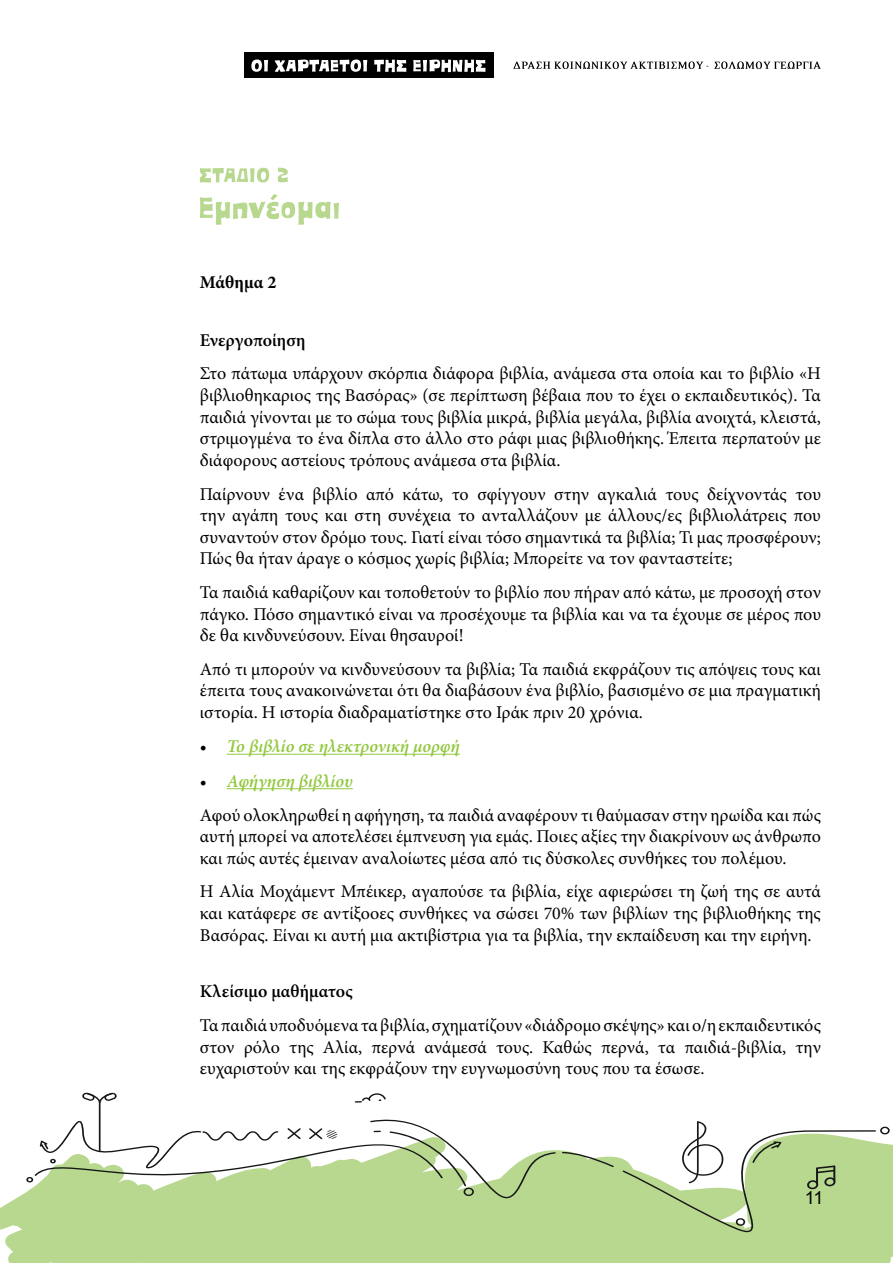
<style>
.page{position:relative;width:893px;height:1263px;background:#fff}
.page>*{position:absolute;margin:0;border:0;box-sizing:border-box;transform-origin:0 0}
.t1{font:18px/21.6px "Minion Pro";color:#000;text-align:justify}
.t2{font:600 18px "Minion Pro";color:#000}
.t3{font:italic 600 18px "Minion Pro";letter-spacing:-.005em;color:#92c83f}
.t4{font:700 18px "Minion Pro";color:#000}
.t5{font:18px "Arial";color:#000}
.s1{font-weight:400;font-style:normal;color:#000}
.s2{font-weight:600;font-style:italic;color:#92c83f}
</style>
<div class="page">
<div style="left:0;top:1134px;width:893px;height:129px;background:#b8d88f"></div>
<svg style="left:370px;top:1130px;width:506px;height:102px;fill:#b8d88f"></svg>
<svg style="left:682px;top:1121px;width:43px;height:62px"></svg>
<svg style="left:735px;top:1218px;width:11px;height:8px"></svg>
<svg style="left:26px;top:1093px;width:449px;height:103px"></svg>
<svg style="left:752px;top:1141px;width:29px;height:22px"></svg>
<svg style="left:880px;top:1126px;width:10px;height:8px"></svg>
<svg style="left:807px;top:1165px;width:29px;height:24px"></svg>
<svg style="left:513px;top:61px;width:195px;height:8px"></svg>
<svg style="left:714px;top:61px;width:107px;height:8px"></svg>
<div style="left:244px;top:52px;width:249px;height:26px;background:#000"></div>
<svg style="left:251px;top:60px;width:17px;height:12px"></svg>
<svg style="left:275px;top:60px;width:92px;height:12px"></svg>
<svg style="left:374px;top:60px;width:32px;height:12px"></svg>
<svg style="left:413px;top:60px;width:73px;height:12px"></svg>
<hr style="left:227px;top:754px;width:233px;height:1px;background:#92c83f">
<hr style="left:227px;top:788px;width:126px;height:1px;background:#92c83f">
<svg style="left:200px;top:168px;width:88px;height:15px"></svg>
<svg style="left:200px;top:194px;width:139px;height:31px"></svg>
<p class="t4" style="left:200px;top:269px;width:78px">Μάθημα 2</p>
<p class="t2" style="left:200px;top:328px;width:107px">Ενεργοποίηση</p>
<p class="t1" style="left:200px;top:363px;width:623px">Στο πάτωμα υπάρχουν σκόρπια διάφορα βιβλία, ανάμεσα στα οποία και το βιβλίο «Η βιβλιοθηκαριος της Βασόρας» (σε περίπτωση βέβαια που το έχει ο εκπαιδευτικός). Τα παιδιά γίνονται με το σώμα τους βιβλία μικρά, βιβλία μεγάλα, βιβλία ανοιχτά, κλειστά, στριμογμένα το ένα δίπλα στο άλλο στο ράφι μιας βιβλιοθήκης. Έπειτα περπατούν με διάφορους αστείους τρόπους ανάμεσα στα βιβλία.</p>
<p class="t1" style="left:200px;top:483px;width:623px">Παίρνουν ένα βιβλίο από κάτω, το σφίγγουν στην αγκαλιά τους δείχνοντάς του την αγάπη τους και στη συνέχεια το ανταλλάζουν με άλλους/ες βιβλιολάτρεις που συναντούν στον δρόμο τους. Γιατί είναι τόσο σημαντικά τα βιβλία; Τι μας προσφέρουν; Πώς θα ήταν άραγε ο κόσμος χωρίς βιβλία; Μπορείτε να τον φανταστείτε;</p>
<p class="t1" style="left:200px;top:581px;width:623px">Τα παιδιά καθαρίζουν και τοποθετούν το βιβλίο που πήραν από κάτω, με προσοχή στον πάγκο. Πόσο σημαντικό είναι να προσέχουμε τα βιβλία και να τα έχουμε σε μέρος που δε θα κινδυνεύσουν. Είναι θησαυροί!</p>
<p class="t1" style="left:200px;top:658px;width:623px">Από τι μπορούν να κινδυνεύσουν τα βιβλία; Τα παιδιά εκφράζουν τις απόψεις τους και έπειτα τους ανακοινώνεται ότι θα διαβάσουν ένα βιβλίο, βασισμένο σε μια πραγματική ιστορία. Η ιστορία διαδραματίστηκε στο Ιράκ πριν 20 χρόνια.</p>
<p class="t3" style="left:200px;top:734px;width:262px"><span class="s1">•</span> Το βιβλίο σε ηλεκτρονική μορφή</p>
<p class="t1" style="left:200px;top:764px;width:623px;line-height:33.6px">• <span class="s2">Αφήγηση βιβλίου<br></span>Αφού ολοκληρωθεί η αφήγηση, τα παιδιά αναφέρουν τι θαύμασαν στην ηρωίδα και πώς</p>
<p class="t1" style="left:200px;top:826px;width:623px">αυτή μπορεί να αποτελέσει έμπνευση για εμάς. Ποιες αξίες την διακρίνουν ως άνθρωπο και πώς αυτές έμειναν αναλοίωτες μέσα από τις δύσκολες συνθήκες του πολέμου.</p>
<p class="t1" style="left:200px;top:881px;width:623px">Η Αλία Μοχάμεντ Μπέικερ, αγαπούσε τα βιβλία, είχε αφιερώσει τη ζωή της σε αυτά και κατάφερε σε αντίξοοες συνθήκες να σώσει 70% των βιβλίων της βιβλιοθήκης της Βασόρας. Είναι κι αυτή μια ακτιβίστρια για τα βιβλία, την εκπαίδευση και την ειρήνη.</p>
<p class="t2" style="left:200px;top:979px;width:155px">Κλείσιμο μαθήματος</p>
<p class="t1" style="left:200px;top:1014px;width:623px">Τα παιδιά υποδυόμενα τα βιβλία, σχηματίζουν «διάδρομο σκέψης» και ο/η εκπαιδευτικός στον ρόλο της Αλία, περνά ανάμεσά τους. Καθώς περνά, τα παιδιά-βιβλία, την ευχαριστούν και της εκφράζουν την ευγνωμοσύνη τους που τα έσωσε.</p>
<p class="t5" style="left:805px;top:1185px;width:20px">11</p>
</div>
